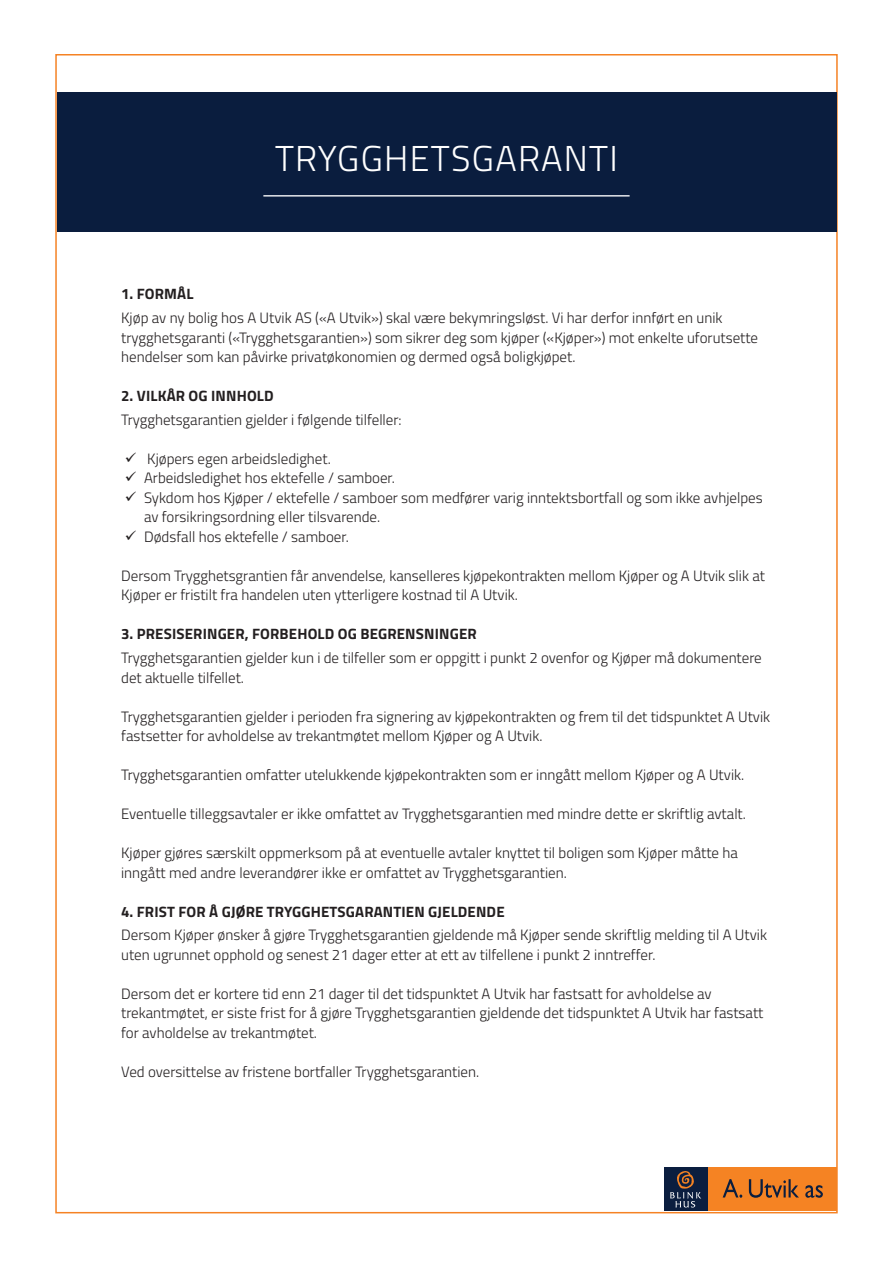
<style>
.page{position:relative;width:893px;height:1263px;background:#fff}
.page>*{position:absolute;margin:0;border:0;box-sizing:border-box;transform-origin:0 0}
.t1{font:300 36px "Titillium Web";letter-spacing:.035em;color:#fff}
.t2{font:300 15px/19.5px "Titillium Web";color:#231f20}
.t3{font:700 15px "Titillium Web";letter-spacing:.01em;color:#231f20}
</style>
<div class="page">
<div style="left:57px;top:92px;width:779px;height:140px;background:#0a1d3e"></div>
<hr style="left:263px;top:195px;width:367px;height:1px;background:#fff">
<div style="left:707px;top:1167px;width:129px;height:44px;background:#f58323"></div>
<svg style="left:723px;top:1179px;width:19px;height:19px"></svg>
<svg style="left:749px;top:1179px;width:50px;height:19px"></svg>
<svg style="left:805px;top:1185px;width:18px;height:13px"></svg>
<div style="left:664px;top:1167px;width:43px;height:44px;background:#0b1e3f"></div>
<svg style="left:670px;top:1171px;width:31px;height:36px"></svg>
<p class="t1" style="left:275px;top:132px;width:344px">TRYGGHETSGARANTI</p>
<p class="t3" style="left:121px;top:283px;width:74px">1. FORMÅL</p>
<p class="t2" style="left:121px;top:307px;width:638px">Kjøp av ny bolig hos A Utvik AS («A Utvik») skal være bekymringsløst. Vi har derfor innført en unik trygghetsgaranti («Trygghetsgarantien») som sikrer deg som kjøper («Kjøper») mot enkelte uforutsette hendelser som kan påvirke privatøkonomien og dermed også boligkjøpet.</p>
<p class="t3" style="left:121px;top:384px;width:154px">2. VILKÅR OG INNHOLD</p>
<p class="t2" style="left:121px;top:409px;width:282px">Trygghetsgarantien gjelder i følgende tilfeller:</p>
<p class="t2" style="left:125px;top:448px;width:208px">✓ Kjøpers egen arbeidsledighet.</p>
<p class="t2" style="left:125px;top:468px;width:272px">✓ Arbeidsledighet hos ektefelle / samboer.</p>
<p class="t2" style="left:144px;top:487px;width:620px;text-indent:-19px">✓ Sykdom hos Kjøper / ektefelle / samboer som medfører varig inntektsbortfall og som ikke avhjelpes av forsikringsordning eller tilsvarende.</p>
<p class="t2" style="left:125px;top:526px;width:226px">✓ Dødsfall hos ektefelle / samboer.</p>
<p class="t2" style="left:121px;top:565px;width:645px">Dersom Trygghetsgrantien får anvendelse, kanselleres kjøpekontrakten mellom Kjøper og A Utvik slik at<br>Kjøper er fristilt fra handelen uten ytterligere kostnad til A Utvik.</p>
<p class="t3" style="left:121px;top:623px;width:357px">3. PRESISERINGER, FORBEHOLD OG BEGRENSNINGER</p>
<p class="t2" style="left:121px;top:647px;width:642px">Trygghetsgarantien gjelder kun i de tilfeller som er oppgitt i punkt 2 ovenfor og Kjøper må dokumentere det aktuelle tilfellet.</p>
<p class="t2" style="left:121px;top:706px;width:650px">Trygghetsgarantien gjelder i perioden fra signering av kjøpekontrakten og frem til det tidspunktet A Utvik fastsetter for avholdelse av trekantmøtet mellom Kjøper og A Utvik.</p>
<p class="t2" style="left:121px;top:764px;width:625px">Trygghetsgarantien omfatter utelukkende kjøpekontrakten som er inngått mellom Kjøper og A Utvik.</p>
<p class="t2" style="left:121px;top:803px;width:626px">Eventuelle tilleggsavtaler er ikke omfattet av Trygghetsgarantien med mindre dette er skriftlig avtalt.</p>
<p class="t2" style="left:121px;top:842px;width:618px">Kjøper gjøres særskilt oppmerksom på at eventuelle avtaler knyttet til boligen som Kjøper måtte ha inngått med andre leverandører ikke er omfattet av Trygghetsgarantien.</p>
<p class="t3" style="left:121px;top:900px;width:385px">4. FRIST FOR Å GJØRE TRYGGHETSGARANTIEN GJELDENDE</p>
<p class="t2" style="left:121px;top:925px;width:647px">Dersom Kjøper ønsker å gjøre Trygghetsgarantien gjeldende må Kjøper sende skriftlig melding til A Utvik uten ugrunnet opphold og senest 21 dager etter at ett av tilfellene i punkt 2 inntreffer.</p>
<p class="t2" style="left:121px;top:983px;width:644px">Dersom det er kortere tid enn 21 dager til det tidspunktet A Utvik har fastsatt for avholdelse av trekantmøtet, er siste frist for å gjøre Trygghetsgarantien gjeldende det tidspunktet A Utvik har fastsatt for avholdelse av trekantmøtet.</p>
<p class="t2" style="left:121px;top:1061px;width:359px">Ved oversittelse av fristene bortfaller Trygghetsgarantien.</p>
</div>
